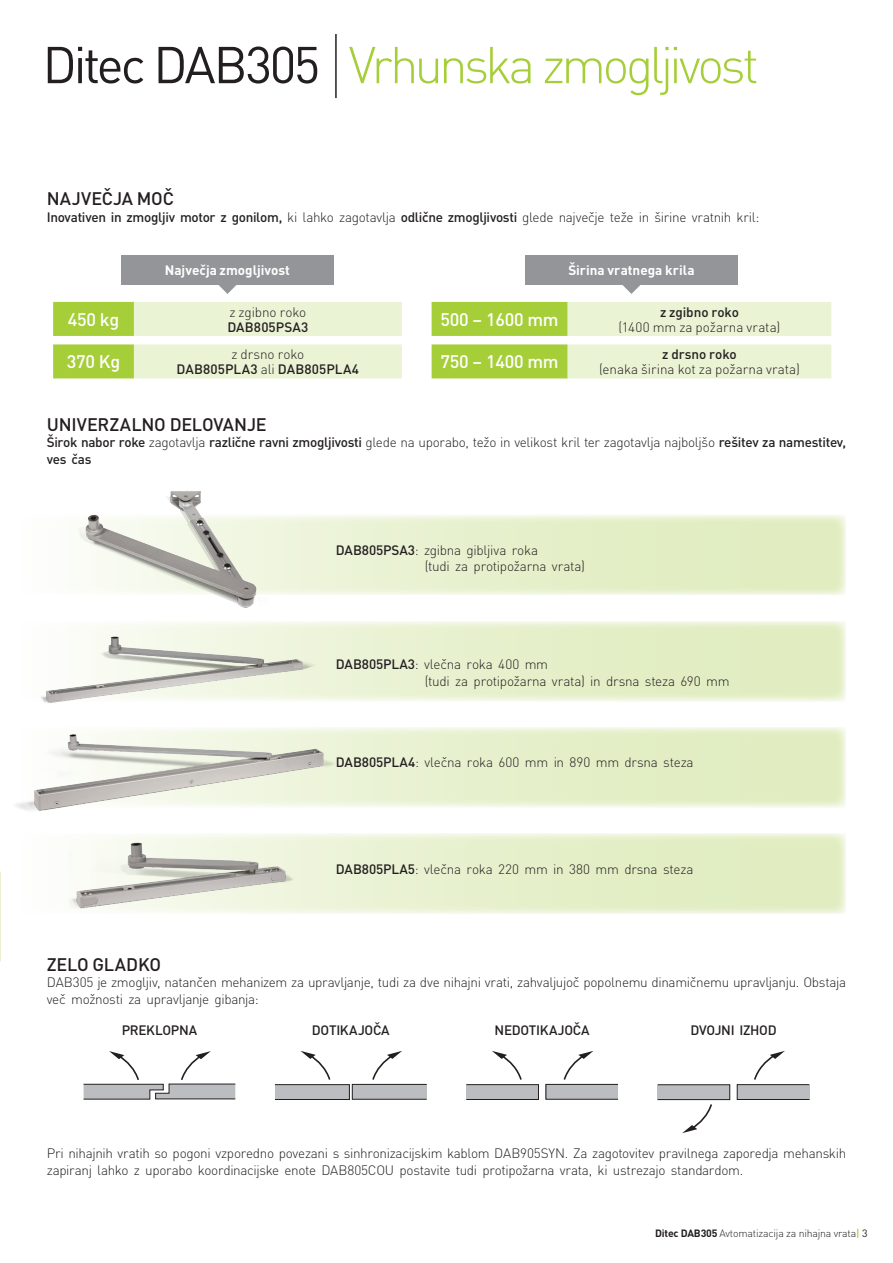
<style>
.page{position:relative;width:893px;height:1263px;background:#fff}
.page>*{position:absolute;margin:0;border:0;box-sizing:border-box;transform-origin:0 0}
.t1{font:300 51px "DIN Pro";letter-spacing:-.07em;color:#a6ce39}
.t2{font:51px "DIN Pro";letter-spacing:-.06em;color:#231f20}
.SubHead_12{font:500 18px "DIN Pro";letter-spacing:-.01em;color:#231f20}
.t3{font:500 18px "DIN Pro";letter-spacing:-.015em;color:#fff}
.Bodytext_9_-15{font:300 13.5px/16.5px "DIN Pro";letter-spacing:-.02em;color:#231f20}
.Bodytext_9_-15-2{font:500 13.5px/16.5px "DIN Pro";letter-spacing:-.015em;color:#231f20}
.t4{font:700 13.5px "DIN Pro";color:#fff}
.Bodytext_9_-15-3{font:500 13.5px/15px "DIN Pro";letter-spacing:.01em;color:#231f20;text-align:center}
.Bodytext_9_-15-4{font:300 13.5px "DIN Pro";letter-spacing:.005em;color:#231f20}
.t5{font:300 10.5px "DIN Pro";letter-spacing:-.015em;color:#231f20}
.s1{font-weight:500}
.s2{font-weight:300}
.s3{font-weight:700}
.s4{font-weight:500;color:#a6ce39}
.s5{font-weight:400}
</style>
<div class="page">
<svg style="left:305px;top:833px;width:541px;height:81px;background:#e6f0cc"></svg>
<svg style="left:350px;top:727px;width:496px;height:81px;background:#e6efcc"></svg>
<svg style="left:323px;top:621px;width:523px;height:81px;background:#e6f0cc"></svg>
<svg style="left:292px;top:515px;width:554px;height:80px;background:#e6f0cd"></svg>
<img style="left:77px;top:491px;width:215px;height:117px">
<img style="left:41px;top:621px;width:282px;height:82px">
<img style="left:16px;top:727px;width:334px;height:84px">
<img style="left:69px;top:833px;width:236px;height:81px">
<hr style="left:335px;top:34px;width:2px;height:64px;background:#231f20">
<svg style="left:218px;top:285px;width:18px;height:9px"></svg>
<svg style="left:622px;top:285px;width:18px;height:9px"></svg>
<div style="left:121px;top:255px;width:213px;height:30px;background:#939598"></div>
<div style="left:525px;top:255px;width:213px;height:30px;background:#939598"></div>
<svg style="left:53px;top:302px;width:349px;height:76px;background:#deecb9"></svg>
<svg style="left:432px;top:302px;width:399px;height:76px;background:#d7e8a8"></svg>
<svg style="left:83px;top:1051px;width:153px;height:48px"></svg>
<svg style="left:300px;top:1051px;width:31px;height:29px"></svg>
<svg style="left:372px;top:1051px;width:30px;height:29px"></svg>
<div style="left:275px;top:1084px;width:74px;height:15px;background:#bcbdc0"></div>
<div style="left:275px;top:1084px;width:75px;height:16px;border:1px solid #231f20"></div>
<div style="left:352px;top:1084px;width:75px;height:15px;background:#bcbdc0"></div>
<div style="left:352px;top:1084px;width:75px;height:15px;border:1px solid #231f20"></div>
<svg style="left:492px;top:1051px;width:30px;height:29px"></svg>
<svg style="left:563px;top:1051px;width:30px;height:29px"></svg>
<div style="left:466px;top:1084px;width:72px;height:15px;background:#bcbdc0"></div>
<div style="left:466px;top:1084px;width:73px;height:16px;border:1px solid #231f20"></div>
<div style="left:546px;top:1084px;width:72px;height:15px;background:#bcbdc0"></div>
<div style="left:546px;top:1084px;width:72px;height:15px;border:1px solid #231f20"></div>
<svg style="left:754px;top:1051px;width:31px;height:29px"></svg>
<svg style="left:682px;top:1104px;width:30px;height:29px"></svg>
<div style="left:737px;top:1084px;width:72px;height:15px;background:#bcbdc0"></div>
<div style="left:737px;top:1084px;width:73px;height:16px;border:1px solid #231f20"></div>
<div style="left:658px;top:1085px;width:72px;height:14px;background:#bcbdc0"></div>
<div style="left:657px;top:1084px;width:73px;height:16px;border:1px solid #231f20"></div>
<p class="t2" style="left:43px;top:30px;width:279px">Ditec DAB305</p>
<p class="t1" style="left:349px;top:30px;width:412px">Vrhunska zmogljivost</p>
<p class="SubHead_12" style="left:47px;top:186px;width:129px">NAJVEČJA MOČ</p>
<p class="Bodytext_9_-15" style="left:47px;top:208px;width:714px"><span class="s1">Inovativen in zmogljiv motor z gonilom,</span> ki lahko zagotavlja <span class="s1">odlične zmogljivosti</span> glede največje teže in širine vratnih kril:</p>
<p class="t4" style="left:165px;top:261px;width:127px">Največja zmogljivost</p>
<p class="t4" style="left:568px;top:261px;width:128px">Širina vratnega krila</p>
<p class="t3" style="left:68px;top:307px;width:53px">450 kg</p>
<p class="Bodytext_9_-15" style="left:227px;top:304px;width:83px;line-height:15px">z zgibno roko<br><span class="s1">DAB805PSA3</span></p>
<p class="t3" style="left:67px;top:350px;width:55px">370 Kg</p>
<p class="Bodytext_9_-15-3" style="left:177px;top:346px;width:184px"><span class="s2">z drsno roko<br></span>DAB805PLA3 <span class="s2">ali</span> DAB805PLA4</p>
<p class="t3" style="left:441px;top:307px;width:120px">500 – 1600 mm</p>
<p class="Bodytext_9_-15-2" style="left:660px;top:303px;width:80px">z zgibno roko</p>
<p class="Bodytext_9_-15-4" style="left:619px;top:318px;width:163px">(1400 mm za požarna vrata)</p>
<p class="t3" style="left:441px;top:350px;width:120px">750 – 1400 mm</p>
<p class="Bodytext_9_-15" style="left:599px;top:346px;width:202px;line-height:15px;text-align:center"><span class="s1">z drsno roko<br></span>(enaka širina kot za požarna vrata)</p>
<p class="SubHead_12" style="left:47px;top:412px;width:221px">UNIVERZALNO DELOVANJE</p>
<p class="Bodytext_9_-15-2" style="left:47px;top:433px;width:801px">Širok nabor roke <span class="s2">zagotavlja</span> različne ravni zmogljivosti <span class="s2">glede na uporabo, težo in velikost kril ter zagotavlja najboljšo</span> rešitev za namestitev, ves čas</p>
<p class="Bodytext_9_-15" style="left:425px;top:541px;width:162px;text-indent:-89px"><span class="s1">DAB805PSA3</span>: zgibna gibljiva roka<br>(tudi za protipožarna vrata)</p>
<p class="Bodytext_9_-15" style="left:336px;top:656px;width:214px"><span class="s1">DAB805PLA3</span>: vlečna roka 400 mm</p>
<p class="Bodytext_9_-15" style="left:425px;top:672px;width:306px">(tudi za protipožarna vrata) in drsna steza 690 mm</p>
<p class="Bodytext_9_-15" style="left:336px;top:753px;width:359px"><span class="s1">DAB805PLA4</span>: vlečna roka 600 mm in 890 mm drsna steza</p>
<p class="Bodytext_9_-15" style="left:336px;top:860px;width:359px"><span class="s1">DAB805PLA5</span>: vlečna roka 220 mm in 380 mm drsna steza</p>
<p class="SubHead_12" style="left:47px;top:952px;width:116px">ZELO GLADKO</p>
<p class="Bodytext_9_-15" style="left:47px;top:973px;width:801px">DAB305 je zmogljiv, natančen mehanizem za upravljanje, tudi za dve nihajni vrati, zahvaljujoč popolnemu dinamičnemu upravljanju. Obstaja več možnosti za upravljanje gibanja:</p>
<p class="Bodytext_9_-15-2" style="left:122px;top:1021px;width:77px">PREKLOPNA</p>
<p class="Bodytext_9_-15-2" style="left:312px;top:1021px;width:79px">DOTIKAJOČA</p>
<p class="Bodytext_9_-15-2" style="left:495px;top:1021px;width:97px">NEDOTIKAJOČA</p>
<p class="Bodytext_9_-15-2" style="left:690px;top:1021px;width:88px">DVOJNI IZHOD</p>
<p class="Bodytext_9_-15" style="left:47px;top:1145px;width:801px">Pri nihajnih vratih so pogoni vzporedno povezani s sinhronizacijskim kablom DAB905SYN. Za zagotovitev pravilnega zaporedja mehanskih zapiranj lahko z uporabo koordinacijske enote DAB805COU postavite tudi protipožarna vrata, ki ustrezajo standardom.</p>
<p class="t5" style="left:655px;top:1226px;width:214px"><span class="s3">Ditec DAB305</span> Avtomatizacija za nihajna vrata<span class="s4">|</span> <span class="s5">3</span></p>
</div>
